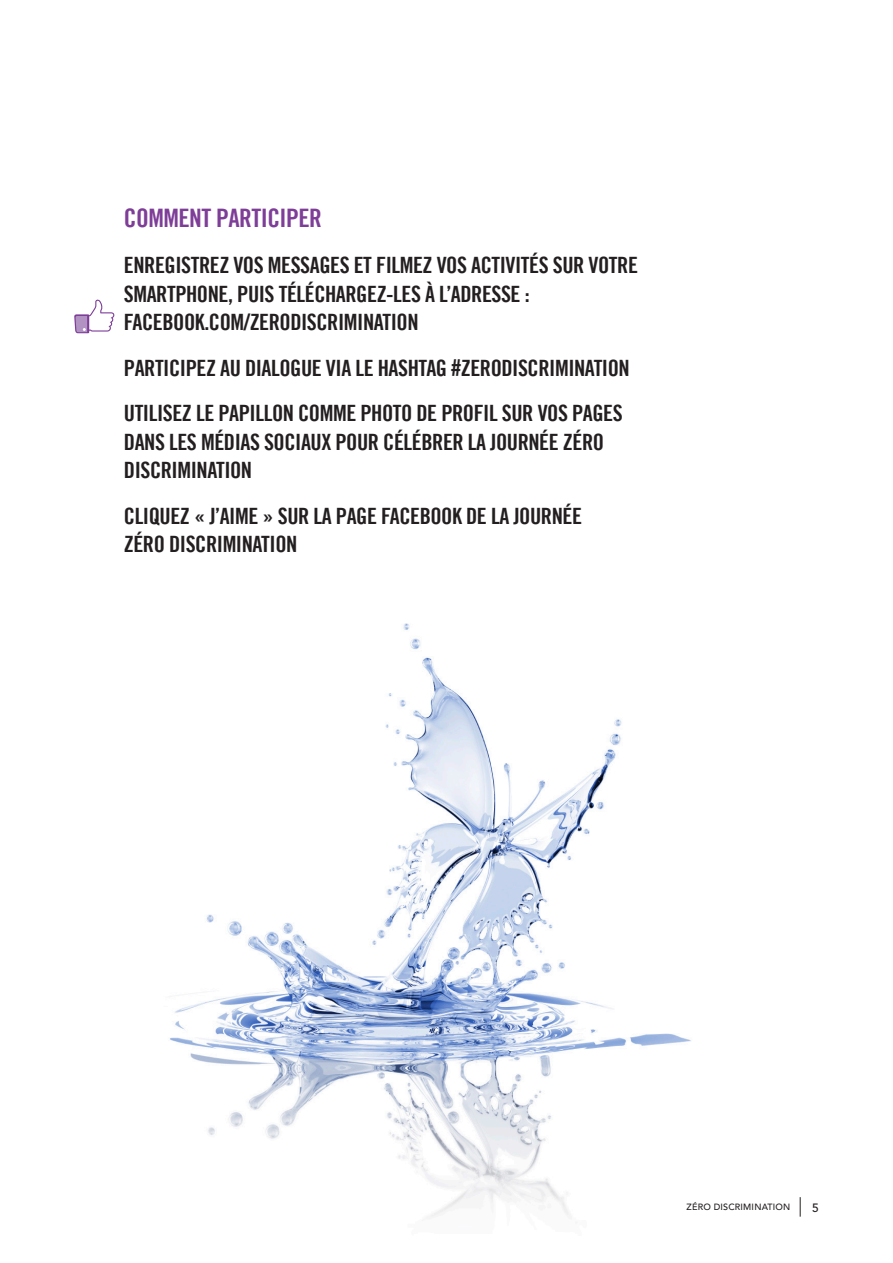
<style>
.page{position:relative;width:893px;height:1263px;background:#fff}
.page>*{position:absolute;margin:0;border:0;box-sizing:border-box;transform-origin:0 0}
.t1{font:25.5px "Trade Gothic LT Bold Cond Twenty";letter-spacing:-.02em;color:#7e3e98}
.t2{font:22.5px/28.5px "Trade Gothic LT Bold Cond Twenty";letter-spacing:-.02em;color:#231f20}
.t3{font:500 12px "Avenir";color:#231f20}
.t4{font:500 9px "Avenir";letter-spacing:.02em;color:#231f20}
</style>
<div class="page">
<svg style="left:800px;top:1197px;width:1px;height:20px"></svg>
<svg style="left:74px;top:299px;width:40px;height:34px"></svg>
<img style="left:169px;top:623px;width:522px;height:594px">
<p class="t1" style="left:124px;top:202px;width:200px">COMMENT PARTICIPER</p>
<p class="t2" style="left:124px;top:251px;width:516px">ENREGISTREZ VOS MESSAGES ET FILMEZ VOS ACTIVITÉS SUR VOTRE<br>SMARTPHONE, PUIS TÉLÉCHARGEZ-LES À L’ADRESSE :<br>FACEBOOK.COM/ZERODISCRIMINATION</p>
<p class="t2" style="left:124px;top:345px;width:507px;line-height:45.5px">PARTICIPEZ AU DIALOGUE VIA LE HASHTAG #ZERODISCRIMINATION<br>UTILISEZ LE PAPILLON COMME PHOTO DE PROFIL SUR VOS PAGES</p>
<p class="t2" style="left:124px;top:427px;width:482px">DANS LES MÉDIAS SOCIAUX POUR CÉLÉBRER LA JOURNÉE ZÉRO<br>DISCRIMINATION</p>
<p class="t2" style="left:124px;top:501px;width:460px">CLIQUEZ « J’AIME » SUR LA PAGE FACEBOOK DE LA JOURNÉE<br>ZÉRO DISCRIMINATION</p>
<p class="t4" style="left:686px;top:1202px;width:105px">ZÉRO DISCRIMINATION</p>
<p class="t3" style="left:812px;top:1200px;width:8px">5</p>
</div>
